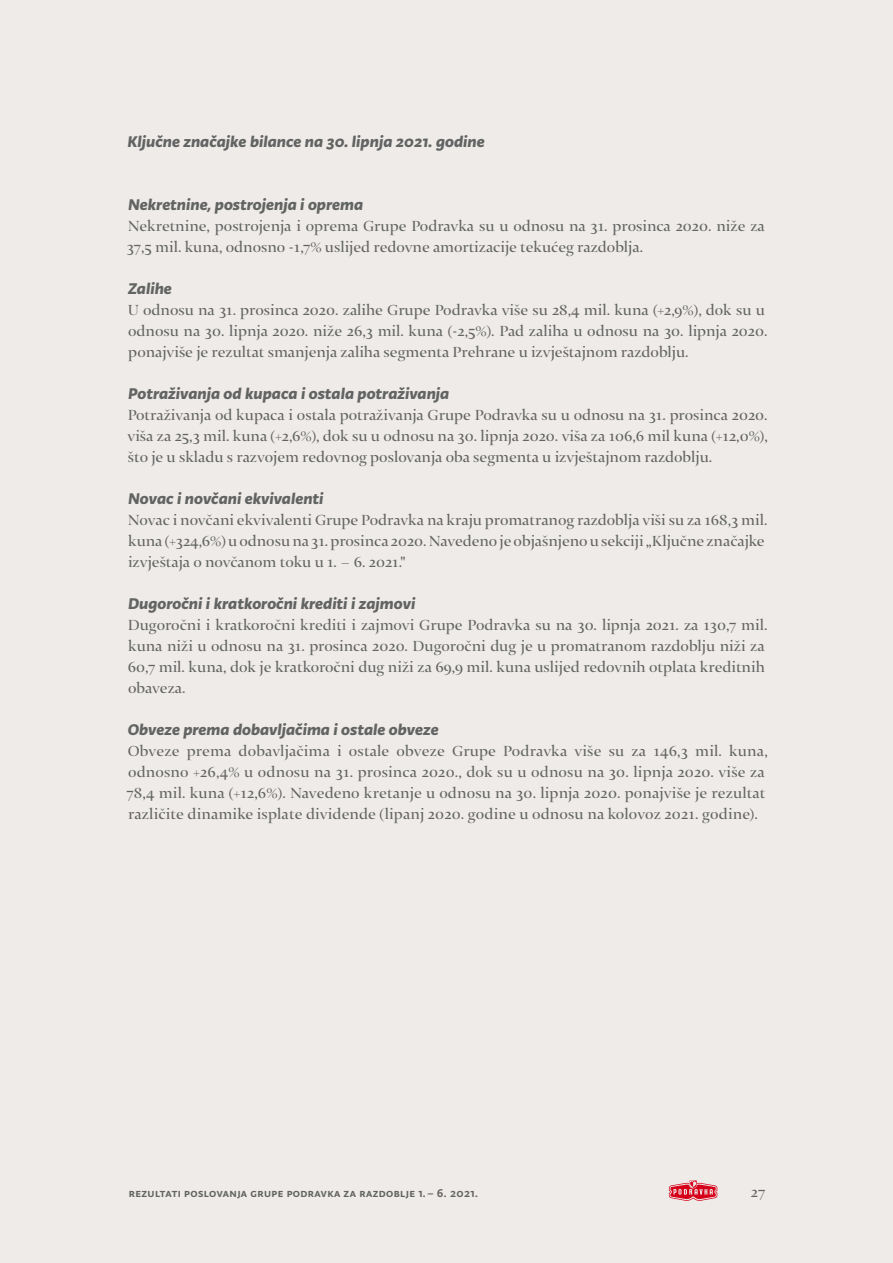
<style>
.page{position:relative;width:893px;height:1263px;background:#eeebe8}
.page>*{position:absolute;margin:0;border:0;box-sizing:border-box;transform-origin:0 0}
.t1{font:16.5px/21px "Thema";color:#626463}
.t2{font:16.5px "Typonine Sans Bld Ita";color:#626463}
.t3{font:500 12px "Typonine Sans";letter-spacing:.03em;color:#626463}
</style>
<div class="page">
<svg style="left:669px;top:1180px;width:48px;height:21px"></svg>
<p class="t2" style="left:128px;top:132px;width:359px">Ključne značajke bilance na 30. lipnja 2021. godine</p>
<p class="t2" style="left:128px;top:195px;width:236px">Nekretnine, postrojenja i oprema</p>
<p class="t1" style="left:127px;top:217px;width:640px">Nekretnine, postrojenja i oprema Grupe Podravka su u odnosu na 31. prosinca 2020. niže za<br>37,5 mil. kuna, odnosno -1,7% uslijed redovne amortizacije tekućeg razdoblja.</p>
<p class="t2" style="left:128px;top:279px;width:45px">Zalihe</p>
<p class="t1" style="left:128px;top:301px;width:641px">U odnosu na 31. prosinca 2020. zalihe Grupe Podravka više su 28,4 mil. kuna (+2,9%), dok su u odnosu na 30. lipnja 2020. niže 26,3 mil. kuna (-2,5%). Pad zaliha u odnosu na 30. lipnja 2020. ponajviše je rezultat smanjenja zaliha segmenta Prehrane u izvještajnom razdoblju.</p>
<p class="t2" style="left:128px;top:384px;width:323px">Potraživanja od kupaca i ostala potraživanja</p>
<p class="t1" style="left:128px;top:406px;width:642px;text-align:justify">Potraživanja od kupaca i ostala potraživanja Grupe Podravka su u odnosu na 31. prosinca 2020. viša za 25,3 mil. kuna (+2,6%), dok su u odnosu na 30. lipnja 2020. viša za 106,6 mil kuna (+12,0%), što je u skladu s razvojem redovnog poslovanja oba segmenta u izvještajnom razdoblju.</p>
<p class="t2" style="left:128px;top:489px;width:197px">Novac i novčani ekvivalenti</p>
<p class="t1" style="left:128px;top:511px;width:641px">Novac i novčani ekvivalenti Grupe Podravka na kraju promatranog razdoblja viši su za 168,3 mil. kuna (+324,6%) u odnosu na 31. prosinca 2020. Navedeno je objašnjeno u sekciji „Ključne značajke izvještaja o novčanom toku u 1. – 6. 2021."</p>
<p class="t2" style="left:128px;top:594px;width:289px">Dugoročni i kratkoročni krediti i zajmovi</p>
<p class="t1" style="left:128px;top:616px;width:641px">Dugoročni i kratkoročni krediti i zajmovi Grupe Podravka su na 30. lipnja 2021. za 130,7 mil. kuna niži u odnosu na 31. prosinca 2020. Dugoročni dug je u promatranom razdoblju niži za 60,7 mil. kuna, dok je kratkoročni dug niži za 69,9 mil. kuna uslijed redovnih otplata kreditnih obaveza.</p>
<p class="t2" style="left:128px;top:720px;width:312px">Obveze prema dobavljačima i ostale obveze</p>
<p class="t1" style="left:126px;top:742px;width:643px">Obveze prema dobavljačima i ostale obveze Grupe Podravka više su za 146,3 mil. kuna, odnosno +26,4% u odnosu na 31. prosinca 2020., dok su u odnosu na 30. lipnja 2020. više za 78,4 mil. kuna (+12,6%). Navedeno kretanje u odnosu na 30. lipnja 2020. ponajviše je rezultat različite dinamike isplate dividende (lipanj 2020. godine u odnosu na kolovoz 2021. godine).</p>
<p class="t3" style="left:129px;top:1186px;width:351px">rezultati poslovanja grupe podravka za razdoblje 1.– 6. 2021.</p>
<p class="t1" style="left:751px;top:1183px;width:16px">27</p>
</div>
